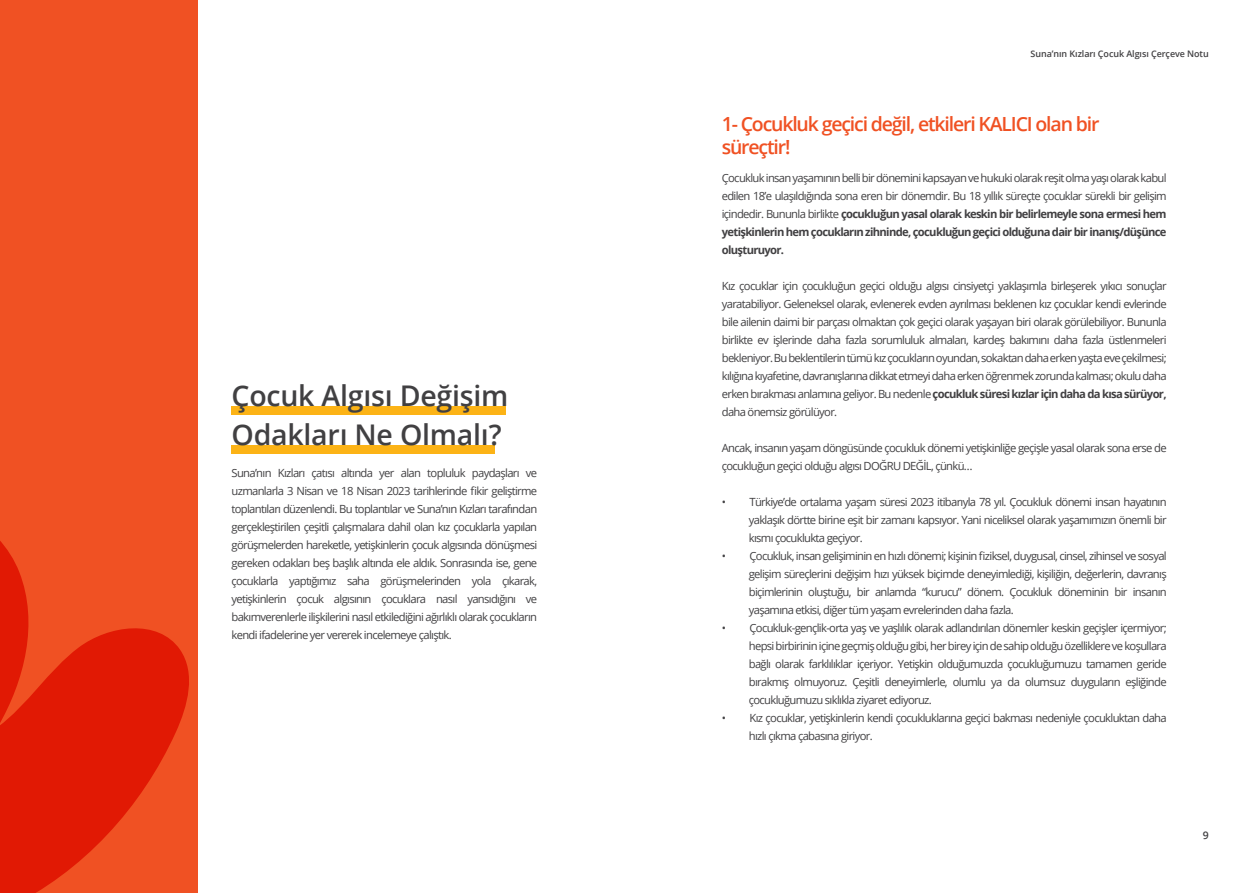
<style>
.page{position:relative;width:1259px;height:893px;background:#fff}
.page>*{position:absolute;margin:0;border:0;box-sizing:border-box;transform-origin:0 0}
.t1{font:600 28.5px/39px "Open Sans";letter-spacing:-.01em;color:#414042}
.t2{font:600 19.5px/23.1px "Open Sans";letter-spacing:-.06em;color:#f05123}
.t3{font:11.25px/18px "Open Sans";letter-spacing:-.06em;color:#414042;text-align:justify}
.t4{font:600 10.5px "Open Sans";color:#414042}
.t5{font:600 9px "Open Sans";letter-spacing:-.01em;color:#414042}
.s1{font-weight:700}
</style>
<div class="page">
<div style="left:231px;top:406px;width:275px;height:9px;background:#fcb316"></div>
<div style="left:231px;top:445px;width:264px;height:9px;background:#fcb316"></div>
<div style="left:0;top:0;width:198px;height:893px;background:#f05123"></div>
<svg style="left:0;top:541px;width:189px;height:352px;fill:#e11904"></svg>
<h1 class="t1" style="left:231px;top:376px;width:278px">Çocuk Algısı Değişim<br>Odakları Ne Olmalı?</h1>
<p class="t3" style="left:231px;top:464px;width:307px">Suna’nın Kızları çatısı altında yer alan topluluk paydaşları ve uzmanlarla 3 Nisan ve 18 Nisan 2023 tarihlerinde fikir geliştirme toplantıları düzenlendi. Bu toplantılar ve Suna’nın Kızları tarafından gerçekleştirilen çeşitli çalışmalara dahil olan kız çocuklarla yapılan görüşmelerden hareketle, yetişkinlerin çocuk algısında dönüşmesi gereken odakları beş başlık altında ele aldık. Sonrasında ise, gene çocuklarla yaptığımız saha görüşmelerinden yola çıkarak, yetişkinlerin çocuk algısının çocuklara nasıl yansıdığını ve bakımverenlerle ilişkilerini nasıl etkilediğini ağırlıklı olarak çocukların kendi ifadelerine yer vererek incelemeye çalıştık.</p>
<p class="t5" style="left:1030px;top:48px;width:180px">Suna’nın Kızları Çocuk Algısı Çerçeve Notu</p>
<h2 class="t2" style="left:722px;top:112px;width:379px">1- Çocukluk geçici değil, etkileri KALICI olan bir süreçtir!</h2>
<p class="t3" style="left:722px;top:169px;width:446px">Çocukluk insan yaşamının belli bir dönemini kapsayan ve hukuki olarak reşit olma yaşı olarak kabul edilen 18’e ulaşıldığında sona eren bir dönemdir. Bu 18 yıllık süreçte çocuklar sürekli bir gelişim içindedir. Bununla birlikte <span class="s1">çocukluğun yasal olarak keskin bir belirlemeyle sona ermesi hem yetişkinlerin hem çocukların zihninde, çocukluğun geçici olduğuna dair bir inanış/düşünce oluşturuyor.</span></p>
<p class="t3" style="left:722px;top:277px;width:446px">Kız çocuklar için çocukluğun geçici olduğu algısı cinsiyetçi yaklaşımla birleşerek yıkıcı sonuçlar yaratabiliyor. Geleneksel olarak, evlenerek evden ayrılması beklenen kız çocuklar kendi evlerinde bile ailenin daimi bir parçası olmaktan çok geçici olarak yaşayan biri olarak görülebiliyor. Bununla birlikte ev işlerinde daha fazla sorumluluk almaları, kardeş bakımını daha fazla üstlenmeleri bekleniyor. Bu beklentilerin tümü kız çocukların oyundan, sokaktan daha erken yaşta eve çekilmesi; kılığına kıyafetine, davranışlarına dikkat etmeyi daha erken öğrenmek zorunda kalması; okulu daha erken bırakması anlamına geliyor. Bu nedenle <span class="s1">çocukluk süresi kızlar için daha da kısa sürüyor, </span>daha önemsiz görülüyor.</p>
<p class="t3" style="left:722px;top:439px;width:446px">Ancak, insanın yaşam döngüsünde çocukluk dönemi yetişkinliğe geçişle yasal olarak sona erse de çocukluğun geçici olduğu algısı DOĞRU DEĞİL, çünkü…</p>
<p class="t3" style="left:749px;top:493px;width:419px;text-indent:-27px">• Türkiye’de ortalama yaşam süresi 2023 itibarıyla 78 yıl. Çocukluk dönemi insan hayatının yaklaşık dörtte birine eşit bir zamanı kapsıyor. Yani niceliksel olarak yaşamımızın önemli bir kısmı çocuklukta geçiyor.</p>
<p class="t3" style="left:749px;top:547px;width:419px;text-indent:-27px">• Çocukluk, insan gelişiminin en hızlı dönemi; kişinin fiziksel, duygusal, cinsel, zihinsel ve sosyal gelişim süreçlerini değişim hızı yüksek biçimde deneyimlediği, kişiliğin, değerlerin, davranış biçimlerinin oluştuğu, bir anlamda “kurucu” dönem. Çocukluk döneminin bir insanın yaşamına etkisi, diğer tüm yaşam evrelerinden daha fazla.</p>
<p class="t3" style="left:749px;top:619px;width:419px;text-indent:-27px">• Çocukluk-gençlik-orta yaş ve yaşlılık olarak adlandırılan dönemler keskin geçişler içermiyor; hepsi birbirinin içine geçmiş olduğu gibi, her birey için de sahip olduğu özelliklere ve koşullara bağlı olarak farklılıklar içeriyor. Yetişkin olduğumuzda çocukluğumuzu tamamen geride bırakmış olmuyoruz. Çeşitli deneyimlerle, olumlu ya da olumsuz duyguların eşliğinde çocukluğumuzu sıklıkla ziyaret ediyoruz.</p>
<p class="t3" style="left:749px;top:709px;width:419px;text-indent:-27px">• Kız çocuklar, yetişkinlerin kendi çocukluklarına geçici bakması nedeniyle çocukluktan daha hızlı çıkma çabasına giriyor.</p>
<p class="t4" style="left:1202px;top:828px;width:7px">9</p>
</div>
